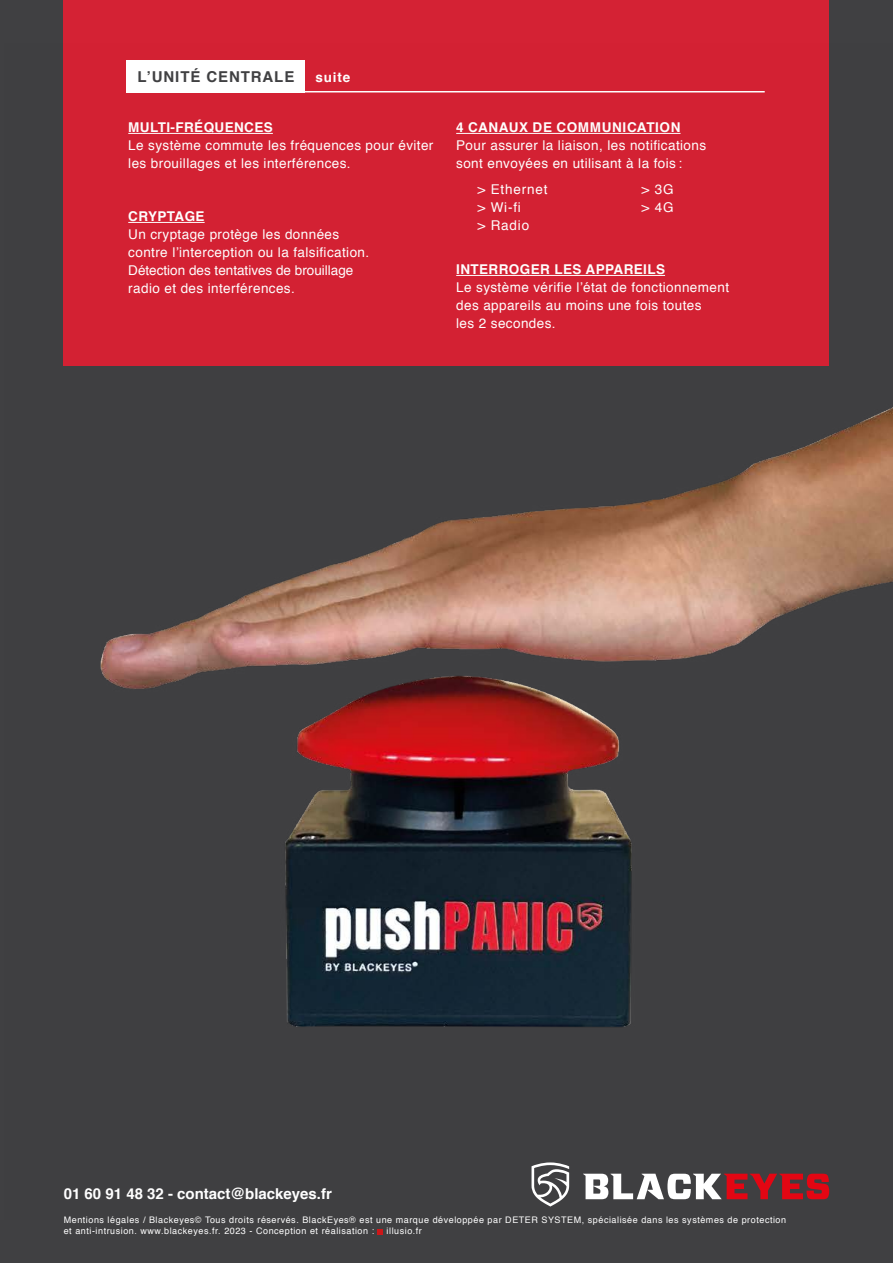
<style>
.page{position:relative;width:893px;height:1263px;background:#404042}
.page>*{position:absolute;margin:0;border:0;box-sizing:border-box;transform-origin:0 0}
.t1{font:700 15px "Helvetica";color:#fff}
.t2{font:700 15px "Helvetica";letter-spacing:.06em;color:#404042}
.t3{font:13.5px/18px "Helvetica";letter-spacing:.03em;color:#fff}
.t4{font:700 13.5px "Helvetica";letter-spacing:.03em;color:#fff}
.t5{font:13.5px/18px "Helvetica";letter-spacing:.06em;color:#fff}
.t6{font:9px/10.8px "Helvetica";letter-spacing:.06em;color:#fff}
</style>
<div class="page">
<div style="left:64px;top:0;width:765px;height:366px;background:#d42234"></div>
<img style="left:63px;top:43px;width:830px;height:1164px">
<svg style="left:531px;top:1162px;width:38px;height:44px"></svg>
<svg style="left:583px;top:1174px;width:246px;height:25px"></svg>
<svg style="left:378px;top:1229px;width:5px;height:5px"></svg>
<div style="left:127px;top:60px;width:178px;height:32px;background:#fff"></div>
<p class="t2" style="left:137px;top:64px;width:158px">L’UNITÉ CENTRALE</p>
<p class="t4" style="left:316px;top:66px;width:36px">suite</p>
<p class="t4" style="left:128px;top:117px;width:146px">MULTI-FRÉQUENCES</p>
<p class="t3" style="left:128px;top:137px;width:307px">Le système commute les fréquences pour éviter les brouillages et les interférences.</p>
<p class="t4" style="left:128px;top:206px;width:78px">CRYPTAGE</p>
<p class="t3" style="left:128px;top:226px;width:242px">Un cryptage protège les données contre l’interception ou la falsification.<br>Détection des tentatives de brouillage radio et des interférences.</p>
<p class="t4" style="left:456px;top:117px;width:226px">4 CANAUX DE COMMUNICATION</p>
<p class="t3" style="left:456px;top:137px;width:251px">Pour assurer la liaison, les notifications sont envoyées en utilisant à la fois :</p>
<p class="t5" style="left:477px;top:180px;width:71px">&gt; Ethernet &gt; Wi-fi<br>&gt; Radio</p>
<p class="t3" style="left:641px;top:180px;width:34px">&gt; 3G &gt; 4G</p>
<p class="t4" style="left:456px;top:259px;width:210px">INTERROGER LES APPAREILS</p>
<p class="t3" style="left:456px;top:279px;width:274px">Le système vérifie l’état de fonctionnement des appareils au moins une fois toutes<br>les 2 secondes.</p>
<p class="t1" style="left:64px;top:1182px;width:270px">01 60 91 48 32 - contact@blackeyes.fr</p>
<p class="t6" style="left:64px;top:1215px;width:724px">Mentions légales / Blackeyes© Tous droits réservés. BlackEyes® est une marque développée par DETER SYSTEM, spécialisée dans les systèmes de protection et anti-intrusion. www.blackeyes.fr. 2023 - Conception et réalisation :</p>
<p class="t6" style="left:387px;top:1226px;width:37px">illusio.fr</p>
</div>
